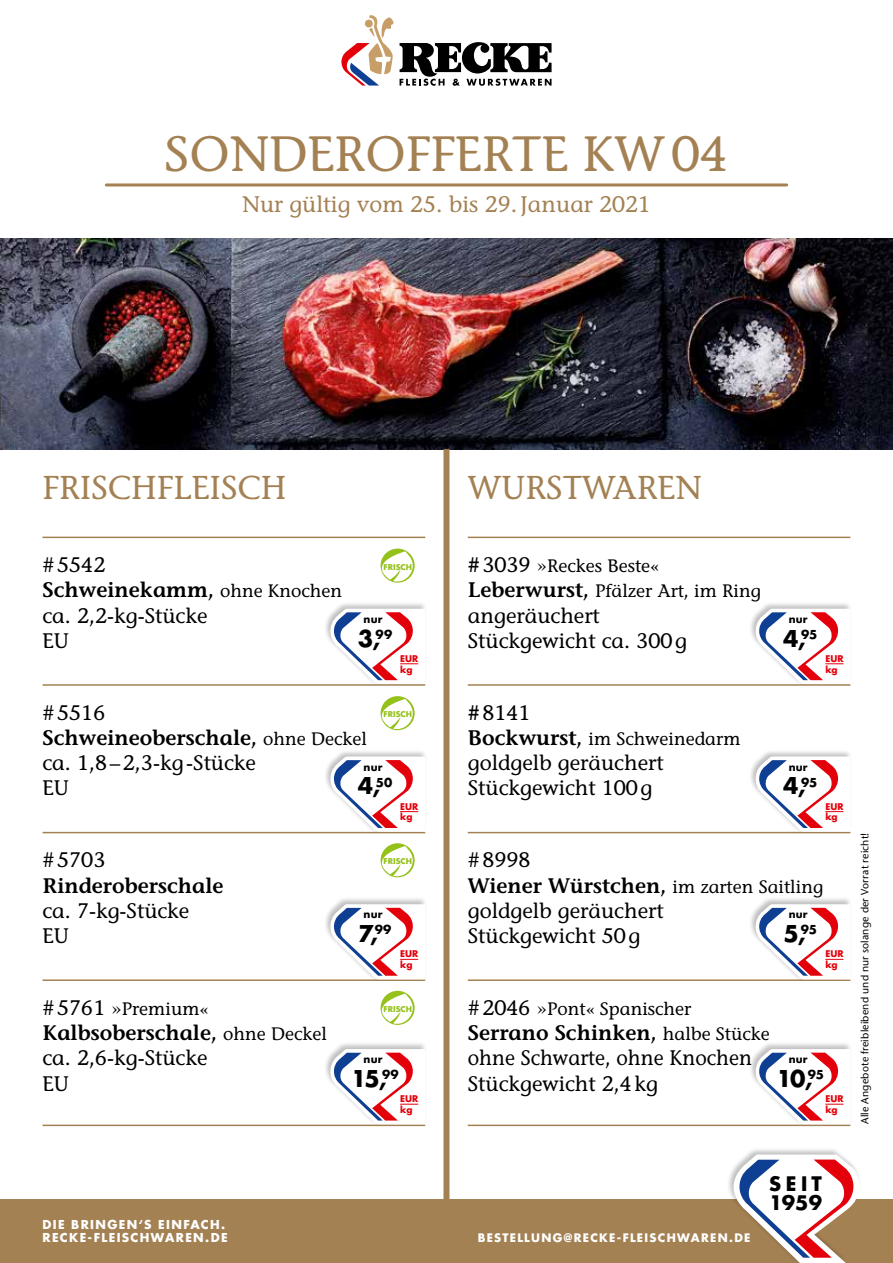
<style>
.page{position:relative;width:893px;height:1263px;background:#fff}
.page>*{position:absolute;margin:0;border:0;box-sizing:border-box;transform-origin:0 0}
.t1{font:500 49.5px "Stone Informal Std";color:#a48153}
.t2{font:500 33px "Stone Informal Std";color:#a48153}
.t3{font:700 22.5px "Futura Std";color:#000}
.t4{font:500 22.5px "Stone Informal Std";color:#a48153}
.t5{font:500 21px/25.2px "Stone Informal Std";color:#000}
.t6{font:500 21px/25.2px "Stone Informal Std";color:#000;scale:.95 1}
.t7{font:600 21px "Stone Informal Std";color:#000}
.t8{font:700 19.5px/19.5px "Futura Std";letter-spacing:.115em;color:#000}
.t9{font:500 18px/25.2px "Stone Informal Std";color:#000}
.t10{font:700 12px/12.8px "Futura Std";letter-spacing:.115em;color:#fff}
.t11{font:700 11.4px "Futura Std";letter-spacing:.11em;color:#fff}
.t12{font:500 10.5px "Stone Sans Std";letter-spacing:.015em;color:#000}
.t13{font:700 10.5px "Futura Std";letter-spacing:.01em;color:#000}
.t14{font:700 9px/10.8px "Futura Std";color:#e3000b}
.t15{font:700 7.8px "Futura Std";color:#94c11a}
.s1{font-weight:600}
.s2{font-size:18px}
.s3{font-weight:600;font-size:21px}
.s4{font-size:21px}
</style>
<div class="page">
<img style="left:0;top:238px;width:893px;height:211px">
<hr style="left:468px;top:537px;width:382px;height:1px;background:#a48153">
<hr style="left:468px;top:684px;width:382px;height:2px;background:#a48153">
<hr style="left:468px;top:832px;width:382px;height:1px;background:#a48153">
<hr style="left:468px;top:979px;width:382px;height:2px;background:#a48153">
<hr style="left:468px;top:1124px;width:382px;height:2px;background:#a48153">
<hr style="left:106px;top:183px;width:681px;height:3px;background:#a48153">
<hr style="left:43px;top:537px;width:382px;height:1px;background:#a48153">
<hr style="left:43px;top:684px;width:382px;height:2px;background:#a48153">
<hr style="left:43px;top:832px;width:382px;height:1px;background:#a48153">
<hr style="left:43px;top:979px;width:382px;height:2px;background:#a48153">
<hr style="left:43px;top:1124px;width:382px;height:2px;background:#a48153">
<div style="left:323px;top:601px;width:104px;height:84px;background:#000;opacity:.25"></div>
<svg style="left:329px;top:609px;width:96px;height:75px"></svg>
<div style="left:323px;top:749px;width:104px;height:84px;background:#000;opacity:.25"></div>
<svg style="left:329px;top:756px;width:96px;height:76px"></svg>
<div style="left:323px;top:896px;width:104px;height:85px;background:#000;opacity:.25"></div>
<svg style="left:329px;top:904px;width:96px;height:75px"></svg>
<div style="left:323px;top:1041px;width:104px;height:84px;background:#000;opacity:.25"></div>
<svg style="left:329px;top:1049px;width:96px;height:75px"></svg>
<div style="left:748px;top:601px;width:104px;height:84px;background:#000;opacity:.25"></div>
<svg style="left:755px;top:609px;width:95px;height:75px"></svg>
<div style="left:748px;top:749px;width:104px;height:84px;background:#000;opacity:.25"></div>
<svg style="left:755px;top:756px;width:95px;height:76px"></svg>
<div style="left:748px;top:896px;width:104px;height:85px;background:#000;opacity:.25"></div>
<svg style="left:755px;top:904px;width:95px;height:75px"></svg>
<div style="left:748px;top:1041px;width:104px;height:84px;background:#000;opacity:.25"></div>
<svg style="left:755px;top:1049px;width:95px;height:75px"></svg>
<svg style="left:381px;top:549px;width:34px;height:34px"></svg>
<svg style="left:381px;top:551px;width:32px;height:32px"></svg>
<svg style="left:381px;top:696px;width:34px;height:34px"></svg>
<svg style="left:381px;top:699px;width:32px;height:31px"></svg>
<svg style="left:381px;top:843px;width:34px;height:34px"></svg>
<svg style="left:381px;top:846px;width:32px;height:31px"></svg>
<svg style="left:381px;top:991px;width:34px;height:34px"></svg>
<svg style="left:381px;top:994px;width:32px;height:31px"></svg>
<div style="left:0;top:1199px;width:893px;height:64px;background:#a48153"></div>
<div style="left:726px;top:1147px;width:135px;height:116px;background:#000;opacity:.25"></div>
<svg style="left:732px;top:1154px;width:128px;height:109px"></svg>
<svg style="left:341px;top:15px;width:53px;height:71px"></svg>
<svg style="left:400px;top:42px;width:152px;height:44px"></svg>
<div style="left:443px;top:449px;width:6px;height:786px;background:#a48153"></div>
<h1 class="t1" style="left:165px;top:125px;width:565px">SONDEROFFERTE KW04</h1>
<p class="t4" style="left:242px;top:191px;width:410px">Nur gültig vom 25. bis 29.Januar 2021</p>
<h2 class="t2" style="left:43px;top:468px;width:245px">FRISCHFLEISCH</h2>
<h2 class="t2" style="left:468px;top:468px;width:235px">WURSTWAREN</h2>
<p class="t5" style="left:43px;top:552px;width:301px">#5542<br><span class="s1">Schweinekamm,</span> <span class="s2">ohne Knochen </span>ca. 2,2-kg-Stücke<br>EU</p>
<p class="t15" style="left:384px;top:561px;width:30px">FRISCH</p>
<p class="t13" style="left:364px;top:612px;width:20px">nur</p>
<p class="t3" style="left:358px;top:623px;width:36px">3,<sup>99</sup></p>
<p class="t9" style="left:468px;top:553px;width:295px"><span class="s3">#</span><span class="s4">3039 »</span>Reckes Beste<span class="s1">«<br></span><span class="s3">Leberwurst,</span> Pfälzer Art, im Ring</p>
<p class="t5" style="left:468px;top:603px;width:221px">angeräuchert<br>Stückgewicht ca. 300g</p>
<p class="t13" style="left:789px;top:612px;width:20px">nur</p>
<p class="t3" style="left:783px;top:623px;width:36px">4,<sup>95</sup></p>
<p class="t14" style="left:400px;top:653px;width:20px">EUR kg</p>
<p class="t14" style="left:825px;top:653px;width:20px">EUR kg</p>
<p class="t5" style="left:43px;top:700px;width:326px">#5516<br><span class="s1">Schweineoberschale,</span> <span class="s2">ohne Deckel </span>ca. 1,8–2,3-kg-Stücke<br>EU</p>
<p class="t15" style="left:384px;top:709px;width:30px">FRISCH</p>
<p class="t13" style="left:364px;top:760px;width:20px">nur</p>
<p class="t3" style="left:358px;top:771px;width:36px">4,<sup>50</sup></p>
<p class="t5" style="left:468px;top:700px;width:64px"><span class="s1">#</span>8141</p>
<p class="t9" style="left:468px;top:726px;width:274px"><span class="s3">Bockwurst,</span> im Schweinedarm</p>
<p class="t5" style="left:468px;top:750px;width:197px">goldgelb geräuchert<br>Stückgewicht 100g</p>
<p class="t13" style="left:789px;top:760px;width:20px">nur</p>
<p class="t3" style="left:783px;top:771px;width:36px">4,<sup>95</sup></p>
<p class="t14" style="left:400px;top:801px;width:20px">EUR kg</p>
<p class="t14" style="left:825px;top:801px;width:20px">EUR kg</p>
<p class="t5" style="left:43px;top:847px;width:64px">#5703</p>
<p class="t7" style="left:43px;top:873px;width:182px">Rinderoberschale</p>
<p class="t5" style="left:43px;top:898px;width:148px">ca. 7-kg-Stücke<br>EU</p>
<p class="t9" style="left:43px;top:996px;width:167px"><span class="s4">#5761 »</span>Premium<span class="s1">«</span></p>
<p class="t5" style="left:43px;top:1020px;width:286px"><span class="s1">Kalbsoberschale,</span> <span class="s2">ohne Deckel </span>ca. 2,6-kg-Stücke<br>EU</p>
<p class="t15" style="left:384px;top:856px;width:30px">FRISCH</p>
<p class="t13" style="left:364px;top:907px;width:20px">nur</p>
<p class="t3" style="left:359px;top:919px;width:34px">7,<sup>9</sup> <sup>9</sup></p>
<p class="t14" style="left:400px;top:948px;width:20px">EUR kg</p>
<p class="t15" style="left:384px;top:1004px;width:30px">FRISCH</p>
<p class="t13" style="left:364px;top:1052px;width:20px">nur</p>
<p class="t3" style="left:351px;top:1063px;width:49px">15,<sup>99</sup></p>
<p class="t14" style="left:400px;top:1093px;width:20px">EUR kg</p>
<p class="t5" style="left:468px;top:847px;width:357px">#8998<br><span class="s1">Wiener Würstchen,</span> <span class="s2">im zarten Saitling </span>goldgelb geräuchert<br>Stückgewicht 50g</p>
<p class="t13" style="left:789px;top:907px;width:20px">nur</p>
<p class="t3" style="left:783px;top:919px;width:35px">5,<sup>95</sup></p>
<p class="t14" style="left:825px;top:948px;width:20px">EUR kg</p>
<p class="t9" style="left:468px;top:996px;width:225px"><span class="s4">#2046 »</span>Pont<span class="s1">«</span> Spanischer</p>
<p class="t6" style="left:468px;top:1020px;width:319px"><span class="s1">Serrano Schinken,</span> <span class="s2">halbe Stücke </span>ohne Schwarte, ohne Knochen<br>Stückgewicht 2,4kg</p>
<p class="t13" style="left:789px;top:1052px;width:20px">nur</p>
<p class="t3" style="left:776px;top:1063px;width:49px">10,<sup>95</sup></p>
<p class="t14" style="left:825px;top:1093px;width:20px">EUR kg</p>
<p class="t12" style="left:859px;top:1124px;width:293px;rotate:-90deg">Alle Angebote freibleibend und nur solange der Vorrat reicht!</p>
<p class="t8" style="left:769px;top:1173px;width:54px">SEIT<br>1959</p>
<p class="t10" style="left:43px;top:1218px;width:187px">DIE BRINGEN‘S EINFACH.<br>RECKE-FLEISCHWAREN.DE</p>
<p class="t11" style="left:478px;top:1230px;width:274px">BESTELLUNG@RECKE-FLEISCHWAREN.DE</p>
</div>
